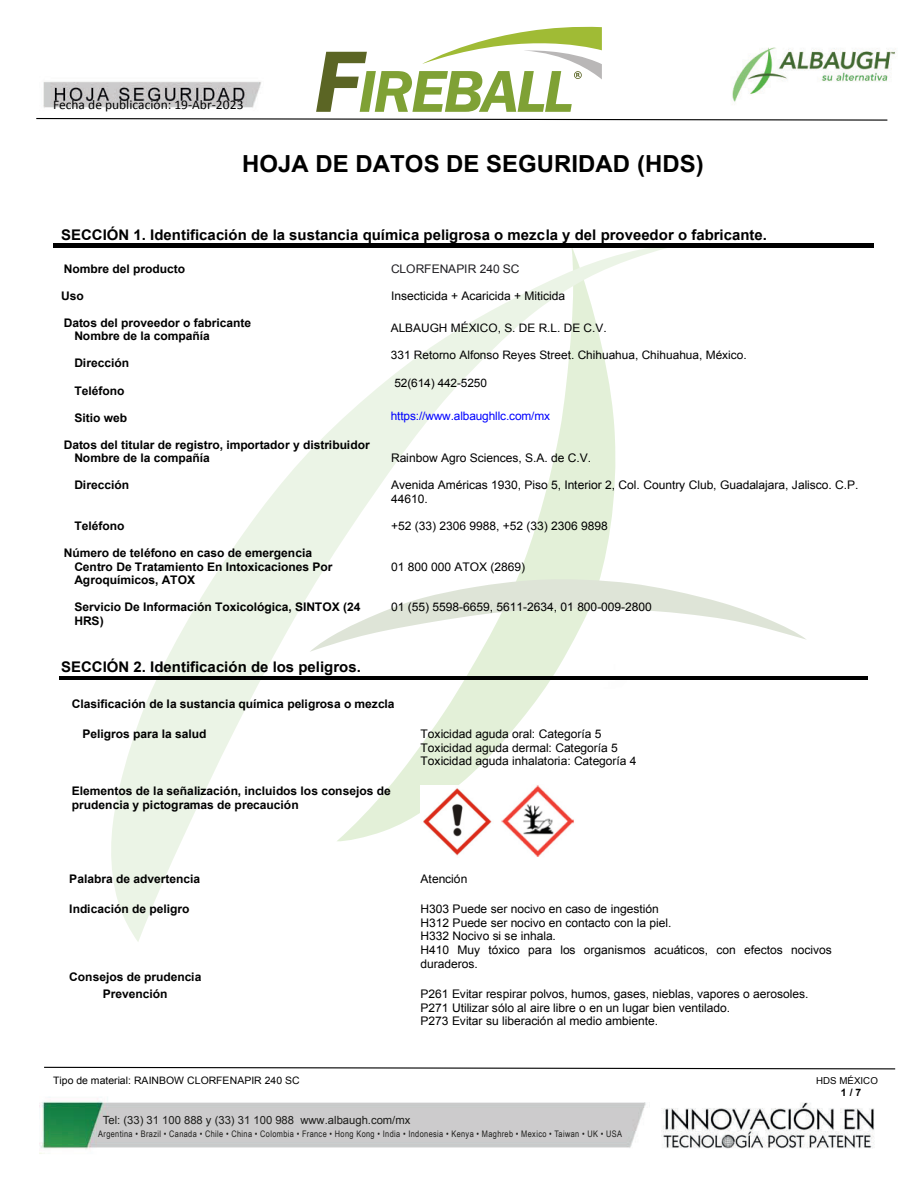
<style>
.page{position:relative;width:918px;height:1188px;background:#fff}
.page>*{position:absolute;margin:0;border:0;box-sizing:border-box;transform-origin:0 0}
.t1{font:700 23.55px "Arial";color:#000}
.t2{font:700 14.7px "Arial";color:#000}
.t3{font:13.2px "Calibri";color:#000}
.t4{font:11.85px/13.5px "Arial";letter-spacing:-.005em;color:#000}
.t5{font:700 11.85px/13.5px "Arial";color:#000}
.t6{font:11.85px "Arial";letter-spacing:-.005em;color:#201f23}
.t7{font:11.7px "Arial";color:#000}
.t8{font:11.7px "Arial";letter-spacing:-.01em;color:#00f}
.t9{font:11.25px "Arial";color:#1d1d1b}
.t10{font:10.2px "Arial";color:#000}
.t11{font:700 10.2px "Arial";color:#000}
.t12{font:9.6px "Arial";color:#000}
.t13{font:9px "Arial Narrow";letter-spacing:.04em;color:#1d1d1b}
</style>
<div class="page">
<img style="left:39px;top:51px;width:856px;height:1103px">
<svg style="left:111px;top:248px;width:556px;height:694px"></svg>
<svg style="left:310px;top:579px;width:497px;height:73px"></svg>
<svg style="left:36px;top:26px;width:853px;height:95px"></svg>
<svg style="left:43px;top:1066px;width:853px;height:4px"></svg>
<hr style="left:53px;top:244px;width:330px;height:4px;background:#000">
<svg style="left:383px;top:244px;width:4px;height:4px"></svg>
<hr style="left:387px;top:244px;width:486px;height:4px;background:#000">
<hr style="left:59px;top:676px;width:808px;height:3px;background:#000">
<img style="left:421px;top:785px;width:72px;height:72px">
<img style="left:497px;top:784px;width:79px;height:74px">
<p class="t3" style="left:53px;top:96px;width:192px">Fecha de publicación: 19-Abr-2023</p>
<h1 class="t1" style="left:242px;top:149px;width:463px">HOJA DE DATOS DE SEGURIDAD (HDS)</h1>
<p class="t2" style="left:61px;top:226px;width:707px">SECCIÓN 1. Identificación de la sustancia química peligrosa o mezcla y del proveedor o fabricante.</p>
<p class="t5" style="left:64px;top:262px;width:123px">Nombre del producto</p>
<p class="t6" style="left:391px;top:261px;width:130px">CLORFENAPIR 240 SC</p>
<p class="t5" style="left:61px;top:289px;width:24px">Uso</p>
<p class="t4" style="left:391px;top:289px;width:176px">Insecticida + Acaricida + Miticida</p>
<p class="t5" style="left:74px;top:316px;width:178px;text-indent:-11px">Datos del proveedor o fabricante<br>Nombre de la compañía</p>
<p class="t5" style="left:74px;top:357px;width:56px">Dirección</p>
<p class="t5" style="left:74px;top:384px;width:52px">Teléfono</p>
<p class="t5" style="left:74px;top:411px;width:54px">Sitio web</p>
<p class="t5" style="left:74px;top:438px;width:297px;text-indent:-11px">Datos del titular de registro, importador y distribuidor<br>Nombre de la compañía</p>
<p class="t5" style="left:74px;top:479px;width:56px">Dirección</p>
<p class="t5" style="left:74px;top:520px;width:52px">Teléfono</p>
<p class="t7" style="left:391px;top:320px;width:217px">ALBAUGH MÉXICO, S. DE R.L. DE C.V.</p>
<p class="t7" style="left:391px;top:348px;width:357px">331 Retorno Alfonso Reyes Street. Chihuahua, Chihuahua, México.</p>
<p class="t7" style="left:394px;top:375px;width:94px">52(614) 442-5250</p>
<p class="t8" style="left:391px;top:409px;width:161px">https://www.albaughllc.com/mx</p>
<p class="t4" style="left:391px;top:451px;width:202px">Rainbow Agro Sciences, S.A. de C.V.</p>
<p class="t4" style="left:391px;top:479px;width:469px">Avenida Américas 1930, Piso 5, Interior 2, Col. Country Club, Guadalajara, Jalisco. C.P.<br>44610.</p>
<p class="t4" style="left:391px;top:519px;width:218px">+52 (33) 2306 9988, +52 (33) 2306 9898</p>
<p class="t5" style="left:74px;top:547px;width:260px;text-indent:-11px">Número de teléfono en caso de emergencia<br>Centro De Tratamiento En Intoxicaciones Por<br>Agroquímicos, ATOX</p>
<p class="t5" style="left:74px;top:601px;width:288px">Servicio De Información Toxicológica, SINTOX (24<br>HRS)</p>
<p class="t4" style="left:391px;top:560px;width:136px">01 800 000 ATOX (2869)</p>
<p class="t4" style="left:391px;top:601px;width:262px">01 (55) 5598-6659, 5611-2634, 01 800-009-2800</p>
<p class="t2" style="left:61px;top:657px;width:301px">SECCIÓN 2. Identificación de los peligros.</p>
<p class="t5" style="left:72px;top:697px;width:324px">Clasificación de la sustancia química peligrosa o mezcla</p>
<p class="t5" style="left:82px;top:728px;width:126px">Peligros para la salud</p>
<p class="t4" style="left:421px;top:727px;width:218px">Toxicidad aguda oral: Categoría 5<br>Toxicidad aguda dermal: Categoría 5<br>Toxicidad aguda inhalatoria: Categoría 4</p>
<p class="t5" style="left:72px;top:785px;width:320px">Elementos de la señalización, incluidos los consejos de prudencia y pictogramas de precaución</p>
<p class="t5" style="left:69px;top:872px;width:132px">Palabra de advertencia</p>
<p class="t4" style="left:421px;top:872px;width:48px">Atención</p>
<p class="t5" style="left:69px;top:903px;width:122px">Indicación de peligro</p>
<p class="t4" style="left:420px;top:903px;width:413px">H303 Puede ser nocivo en caso de ingestión<br>H312 Puede ser nocivo en contacto con la piel.<br>H332 Nocivo si se inhala.<br>H410 Muy tóxico para los organismos acuáticos, con efectos nocivos duraderos.</p>
<p class="t5" style="left:69px;top:969px;width:134px;line-height:17px;text-align:center">Consejos de prudencia<br>Prevención</p>
<p class="t4" style="left:421px;top:987px;width:390px">P261 Evitar respirar polvos, humos, gases, nieblas, vapores o aerosoles.<br>P271 Utilizar sólo al aire libre o en un lugar bien ventilado.<br>P273 Evitar su liberación al medio ambiente.</p>
<p class="t10" style="left:53px;top:1074px;width:248px">Tipo de material: RAINBOW CLORFENAPIR 240 SC</p>
<p class="t12" style="left:816px;top:1074px;width:63px">HDS MÉXICO</p>
<p class="t11" style="left:841px;top:1085px;width:22px">1/7</p>
<p class="t9" style="left:103px;top:1112px;width:309px">Tel: (33) 31 100 888 y (33) 31 100 988 www.albaugh.com/mx</p>
<p class="t13" style="left:98px;top:1127px;width:525px">Argentina • Brazil • Canada • Chile • China • Colombia • France • Hong Kong • India • Indonesia • Kenya • Maghreb • Mexico • Taiwan • UK • USA</p>
</div>
